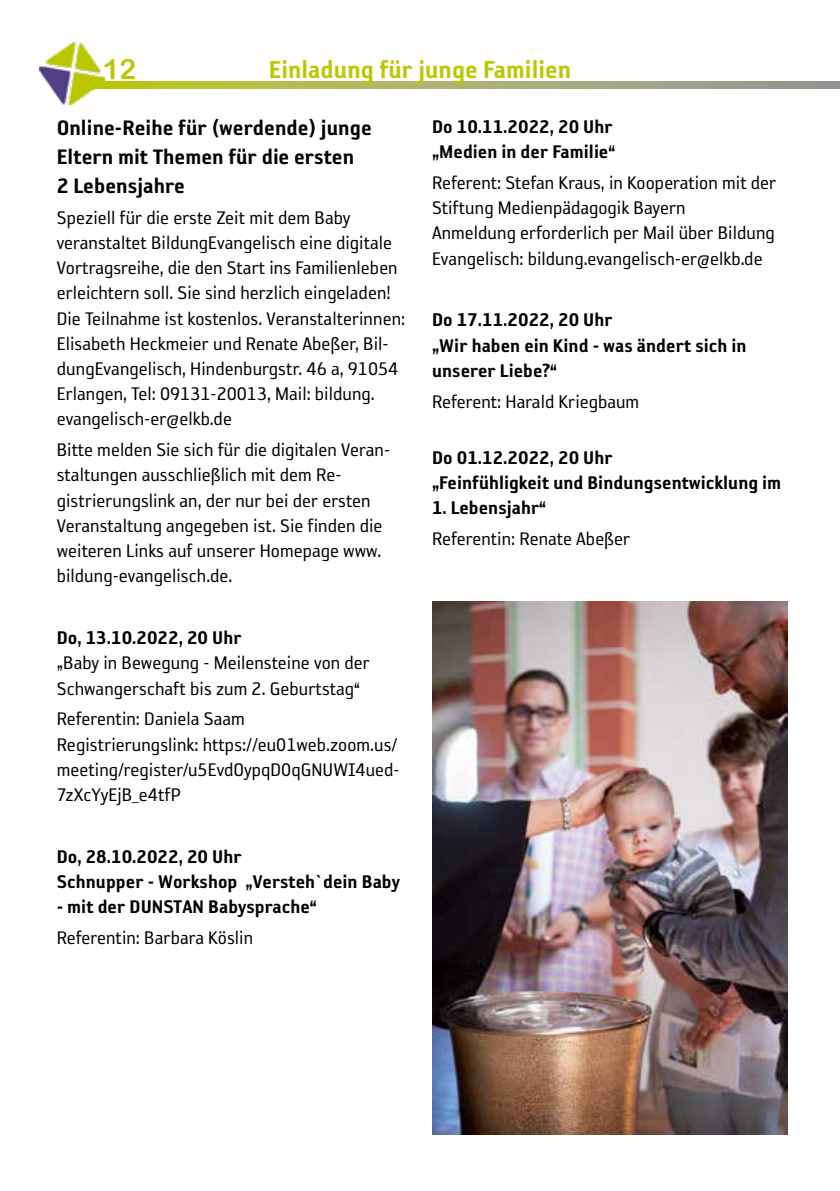
<style>
.page{position:relative;width:840px;height:1191px;background:#fff}
.page>*{position:absolute;margin:0;border:0;box-sizing:border-box;transform-origin:0 0}
.t1{font:28px "Reykjavik One OT C Gauge";letter-spacing:.005em;color:#bbc800}
.t2{font:28px "Arial Rounded MT Bold";color:#bbc800}
.t3{font:24px/28.8px "Reykjavik One OT C Gauge";color:#000}
.t4{font:21px/25.2px "Reykjavik One OT A Gauge";color:#000}
.t5{font:21px/25.2px "Reykjavik One OT C Gauge";color:#000}
</style>
<div class="page">
<svg style="left:104px;top:88px;width:735px;height:1px"></svg>
<img style="left:39px;top:43px;width:65px;height:61px">
<svg style="left:88px;top:81px;width:751px;height:7px;background:#abb065"></svg>
<img style="left:432px;top:601px;width:355px;height:533px">
<h1 class="t2" style="left:103px;top:52px;width:35px">12</h1>
<h1 class="t1" style="left:268px;top:54px;width:304px">Einladung für junge Familien</h1>
<p class="t3" style="left:57px;top:113px;width:316px">Online-Reihe für (werdende) junge<br>Eltern mit Themen für die ersten<br>2 Lebensjahre</p>
<p class="t4" style="left:57px;top:205px;width:350px">Speziell für die erste Zeit mit dem Baby veranstaltet BildungEvangelisch eine digitale Vortragsreihe, die den Start ins Familienleben erleichtern soll. Sie sind herzlich eingeladen!<br>Die Teilnahme ist kostenlos. Veranstalterinnen:<br>Elisabeth Heckmeier und Renate Abeßer, Bil&shy;dungEvangelisch, Hindenburgstr. 46 a, 91054<br>Erlangen, Tel: 09131-20013, Mail: bildung. evangelisch-er@elkb.de</p>
<p class="t4" style="left:57px;top:437px;width:335px">Bitte melden Sie sich für die digitalen Veran&shy;staltungen ausschließlich mit dem Re&shy;gistrierungslink an, der nur bei der ersten Veranstaltung angegeben ist. Sie finden die weiteren Links auf unserer Homepage www. bildung-evangelisch.de.</p>
<p class="t5" style="left:432px;top:114px;width:184px">Do 10.11.2022, 20 Uhr „Medien in der Familie“</p>
<p class="t4" style="left:432px;top:170px;width:345px">Referent: Stefan Kraus, in Kooperation mit der Stiftung Medienpädagogik Bayern<br>Anmeldung erforderlich per Mail über Bildung Evangelisch: bildung.evangelisch-er@elkb.de</p>
<p class="t5" style="left:432px;top:307px;width:316px">Do 17.11.2022, 20 Uhr<br>„Wir haben ein Kind - was ändert sich in unserer Liebe?“</p>
<p class="t4" style="left:432px;top:389px;width:208px">Referent: Harald Kriegbaum</p>
<p class="t5" style="left:432px;top:445px;width:350px">Do 01.12.2022, 20 Uhr<br>„Feinfühligkeit und Bindungsentwicklung im</p>
<p class="t5" style="left:432px;top:495px;width:115px">1. Lebensjahr“</p>
<p class="t4" style="left:432px;top:526px;width:199px">Referentin: Renate Abeßer</p>
<p class="t5" style="left:57px;top:625px;width:186px">Do, 13.10.2022, 20 Uhr</p>
<p class="t4" style="left:57px;top:650px;width:314px">„Baby in Bewegung - Meilensteine von der<br>Schwangerschaft bis zum 2. Geburtstag“</p>
<p class="t4" style="left:57px;top:706px;width:344px">Referentin: Daniela Saam<br>Registrierungslink: https://eu01web.zoom.us/ meeting/register/u5EvdOypqD0qGNUWI4ued-7zXcYyEjB_e4tfP</p>
<p class="t5" style="left:57px;top:843px;width:344px">Do, 28.10.2022, 20 Uhr<br>Schnupper - Workshop „Versteh`dein Baby</p>
<p class="t5" style="left:57px;top:894px;width:261px">- mit der DUNSTAN Babysprache“</p>
<p class="t4" style="left:57px;top:925px;width:198px">Referentin: Barbara Köslin</p>
</div>
